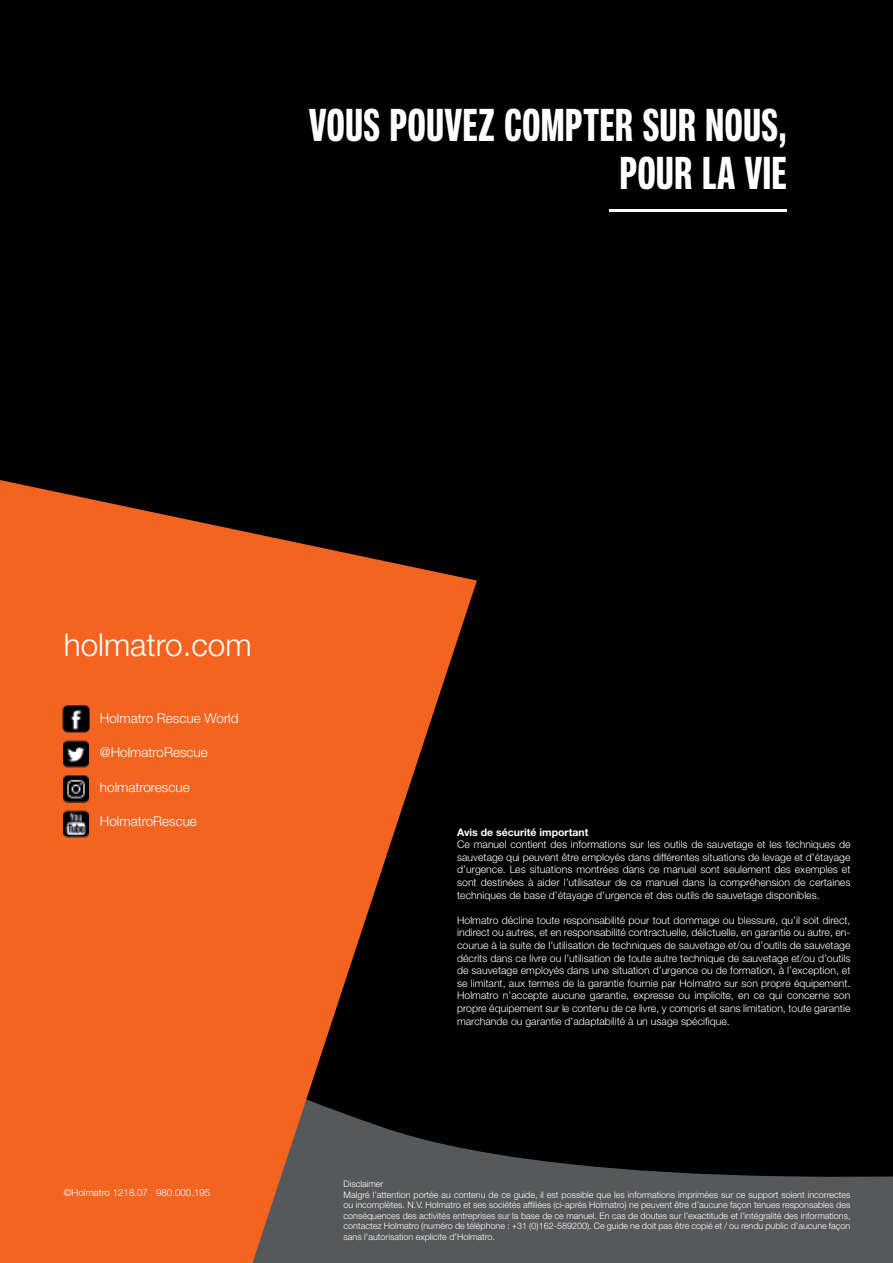
<style>
.page{position:relative;width:893px;height:1263px;background:#010101}
.page>*{position:absolute;margin:0;border:0;box-sizing:border-box;transform-origin:0 0}
.t1{font:700 45px/48px "Neue Helvetica Pro 79 Cm";letter-spacing:.015em;color:#fff;text-align:right}
.t2{font:300 31.5px "Helvetica Neue LT Std";color:#fff}
.t3{font:300 13.5px "Helvetica Neue LT Std";color:#fff}
.t4{font:300 10.5px/12.6px "Helvetica Neue LT Std";color:#fff;text-align:justify}
.t5{font:700 10.5px "Helvetica Neue LT Std";color:#fff}
.t6{font:300 9.75px "Helvetica Neue LT Std";color:#fff}
.t7{font:300 9px/10.5px "Helvetica Neue LT Std";color:#fff}
</style>
<div class="page">
<svg style="left:477px;top:1151px;width:416px;height:112px;fill:#57585a"></svg>
<svg style="left:0;top:480px;width:477px;height:783px;fill:#f36421"></svg>
<img style="left:63px;top:739px;width:26px;height:29px">
<img style="left:63px;top:809px;width:26px;height:30px">
<img style="left:62px;top:705px;width:28px;height:28px">
<img style="left:63px;top:775px;width:26px;height:27px">
<hr style="left:609px;top:209px;width:178px;height:2px;background:#fff">
<h1 class="t1" style="left:309px;top:100px;width:479px">VOUS POUVEZ COMPTER SUR NOUS,<br>POUR LA VIE</h1>
<h2 class="t2" style="left:64px;top:625px;width:189px">holmatro.com</h2>
<p class="t3" style="left:100px;top:710px;width:140px">Holmatro Rescue World</p>
<p class="t3" style="left:100px;top:744px;width:109px">@HolmatroRescue</p>
<p class="t3" style="left:100px;top:779px;width:91px">holmatrorescue</p>
<p class="t3" style="left:100px;top:813px;width:99px">HolmatroRescue</p>
<p class="t6" style="left:64px;top:1186px;width:148px">©Holmatro 1218.07 980.000.195</p>
<p class="t5" style="left:457px;top:825px;width:133px">Avis de sécurité important</p>
<p class="t4" style="left:457px;top:838px;width:395px">Ce manuel contient des informations sur les outils de sauvetage et les techniques de sauvetage qui peuvent être employés dans différentes situations de levage et d’étayage d’urgence. Les situations montrées dans ce manuel sont seulement des exemples et sont destinées à aider l’utilisateur de ce manuel dans la compréhension de certaines techniques de base d’étayage d’urgence et des outils de sauvetage disponibles.</p>
<p class="t4" style="left:457px;top:914px;width:395px">Holmatro décline toute responsabilité pour tout dommage ou blessure, qu’il soit direct, indirect ou autres, et en responsabilité contractuelle, délictuelle, en garantie ou autre, en&shy;courue à la suite de l’utilisation de techniques de sauvetage et/ou d’outils de sauvetage décrits dans ce livre ou l’utilisation de toute autre technique de sauvetage et/ou d’outils de sauvetage employés dans une situation d’urgence ou de formation, à l’exception, et se limitant, aux termes de la garantie fournie par Holmatro sur son propre équipement.<br>Holmatro n’accepte aucune garantie, expresse ou implicite, en ce qui concerne son propre équipement sur le contenu de ce livre, y compris et sans limitation, toute garantie marchande ou garantie d’adaptabilité à un usage spécifique.</p>
<p class="t7" style="left:344px;top:1179px;width:508px">Disclaimer<br>Malgré l’attention portée au contenu de ce guide, il est possible que les informations imprimées sur ce support soient incorrectes ou incomplètes. N.V. Holmatro et ses sociétés affiliées (ci-après Holmatro) ne peuvent être d’aucune façon tenues responsables des conséquences des activités entreprises sur la base de ce manuel. En cas de doutes sur l’exactitude et l’intégralité des informations, contactez Holmatro (numéro de téléphone : +31 (0)162-589200). Ce guide ne doit pas être copié et / ou rendu public d’aucune façon sans l’autorisation explicite d’Holmatro.</p>
</div>
